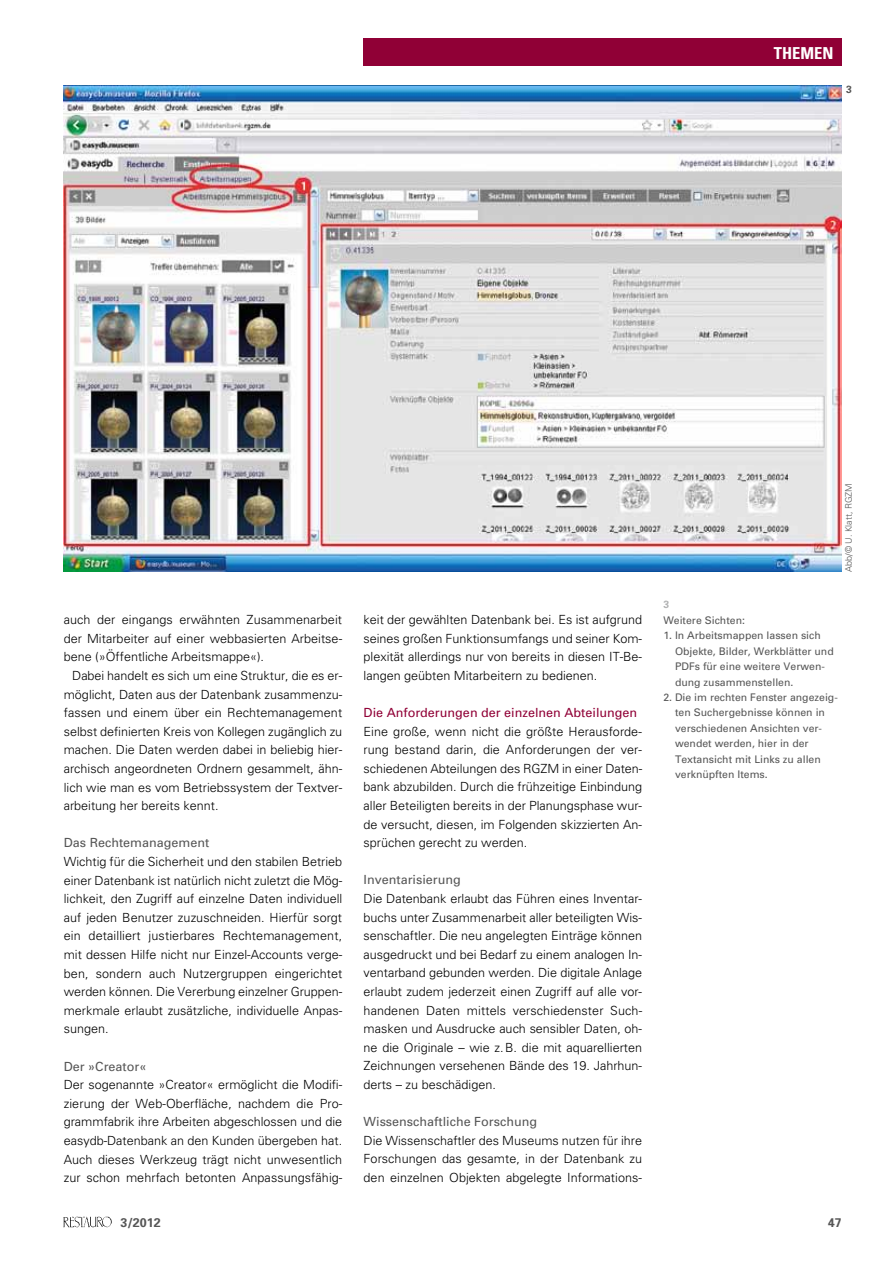
<style>
.page{position:relative;width:893px;height:1263px;background:#fff}
.page>*{position:absolute;margin:0;border:0;box-sizing:border-box;transform-origin:0 0}
.t1{font:700 condensed 16.5px "Univers";color:#fff}
.t2{font:300 12.6px/18.6px "Univers";color:#000;text-align:justify}
.t3{font:12.6px "Univers";color:#565656}
.t4{font:12.6px "Univers";color:#900036}
.t5{font:700 12.6px "Univers";color:#565656}
.t6{font:10.5px/15.5px "Univers";color:#565656}
.t7{font:700 10.5px "Univers";color:#b1b2b3}
.t8{font:700 10.5px "Univers";color:#565656}
.t9{font:300 9px "Univers";color:#565656}
</style>
<div class="page">
<div style="left:364px;top:38px;width:478px;height:28px;background:#900036"></div>
<img style="left:63px;top:1217px;width:48px;height:10px">
<img style="left:64px;top:85px;width:778px;height:487px">
<h1 class="t1" style="left:774px;top:43px;width:61px">THEMEN</h1>
<p class="t8" style="left:846px;top:83px;width:7px">3</p>
<p class="t2" style="left:64px;top:610px;width:280px">auch der eingangs erwähnten Zusammenarbeit der Mitarbeiter auf einer webbasierten Arbeitse&shy;bene (»Öffentliche Arbeitsmappe«).</p>
<p class="t2" style="left:64px;top:666px;width:280px;text-indent:9px">Dabei handelt es sich um eine Struktur, die es er&shy;möglicht, Daten aus der Datenbank zusammenzu&shy;fassen und einem über ein Rechtemanagement selbst definierten Kreis von Kollegen zugänglich zu machen. Die Daten werden dabei in beliebig hier&shy;archisch angeordneten Ordnern gesammelt, ähn&shy;lich wie man es vom Betriebssystem der Textver&shy;arbeitung her bereits kennt.</p>
<p class="t3" style="left:64px;top:835px;width:147px">Das Rechtemanagement</p>
<p class="t2" style="left:64px;top:852px;width:280px">Wichtig für die Sicherheit und den stabilen Betrieb einer Datenbank ist natürlich nicht zuletzt die Mög&shy;lichkeit, den Zugriff auf einzelne Daten individuell auf jeden Benutzer zuzuschneiden. Hierfür sorgt ein detailliert justierbares Rechtemanagement, mit dessen Hilfe nicht nur Einzel-Accounts verge&shy;ben, sondern auch Nutzergruppen eingerichtet werden können. Die Vererbung einzelner Gruppen&shy;merkmale erlaubt zusätzliche, individuelle Anpas&shy;sungen.</p>
<p class="t3" style="left:64px;top:1058px;width:84px">Der »Creator«</p>
<p class="t2" style="left:64px;top:1075px;width:280px">Der sogenannte »Creator« ermöglicht die Modifi&shy;zierung der Web-Oberfläche, nachdem die Pro&shy;grammfabrik ihre Arbeiten abgeschlossen und die easydb-Datenbank an den Kunden übergeben hat.<br>Auch dieses Werkzeug trägt nicht unwesentlich zur schon mehrfach betonten Anpassungsfähig-</p>
<p class="t5" style="left:120px;top:1214px;width:42px">3/2012</p>
<p class="t2" style="left:364px;top:610px;width:280px">keit der gewählten Datenbank bei. Es ist aufgrund seines großen Funktionsumfangs und seiner Kom&shy;plexität allerdings nur von bereits in diesen IT-Be&shy;langen geübten Mitarbeitern zu bedienen.</p>
<p class="t4" style="left:364px;top:705px;width:275px">Die Anforderungen der einzelnen Abteilungen</p>
<p class="t2" style="left:364px;top:721px;width:280px">Eine große, wenn nicht die größte Herausforde&shy;rung bestand darin, die Anforderungen der ver&shy;schiedenen Abteilungen des RGZM in einer Daten&shy;bank abzubilden. Durch die frühzeitige Einbindung aller Beteiligten bereits in der Planungsphase wur&shy;de versucht, diesen, im Folgenden skizzierten An&shy;sprüchen gerecht zu werden.</p>
<p class="t3" style="left:364px;top:872px;width:99px">Inventarisierung</p>
<p class="t2" style="left:364px;top:889px;width:280px">Die Datenbank erlaubt das Führen eines Inventar&shy;buchs unter Zusammenarbeit aller beteiligten Wis&shy;senschaftler. Die neu angelegten Einträge können ausgedruckt und bei Bedarf zu einem analogen In&shy;ventarband gebunden werden. Die digitale Anlage erlaubt zudem jederzeit einen Zugriff auf alle vor&shy;handenen Daten mittels verschiedenster Such&shy;masken und Ausdrucke auch sensibler Daten, oh&shy;ne die Originale – wie z.B. die mit aquarellierten Zeichnungen versehenen Bände des 19. Jahrhun&shy;derts – zu beschädigen.</p>
<p class="t3" style="left:364px;top:1114px;width:175px">Wissenschaftliche Forschung</p>
<p class="t2" style="left:364px;top:1131px;width:280px">Die Wissenschaftler des Museums nutzen für ihre Forschungen das gesamte, in der Datenbank zu den einzelnen Objekten abgelegte Informations-</p>
<p class="t9" style="left:843px;top:572px;width:90px;rotate:-90deg">Abb/© U. Klatt, RGZM</p>
<p class="t7" style="left:663px;top:598px;width:7px">3</p>
<p class="t6" style="left:663px;top:612px;width:83px">Weitere Sichten:</p>
<p class="t6" style="left:675px;top:628px;width:160px;text-indent:-12px">1. In Arbeitsmappen lassen sich<br>Objekte, Bilder, Werkblätter und<br>PDFs für eine weitere Verwen&shy;dung zusammenstellen.</p>
<p class="t6" style="left:675px;top:689px;width:164px;text-indent:-12px">2. Die im rechten Fenster angezeig&shy;ten Suchergebnisse können in verschiedenen Ansichten ver&shy;wendet werden, hier in der<br>Textansicht mit Links zu allen verknüpften Items.</p>
<p class="t5" style="left:828px;top:1214px;width:16px">47</p>
</div>
